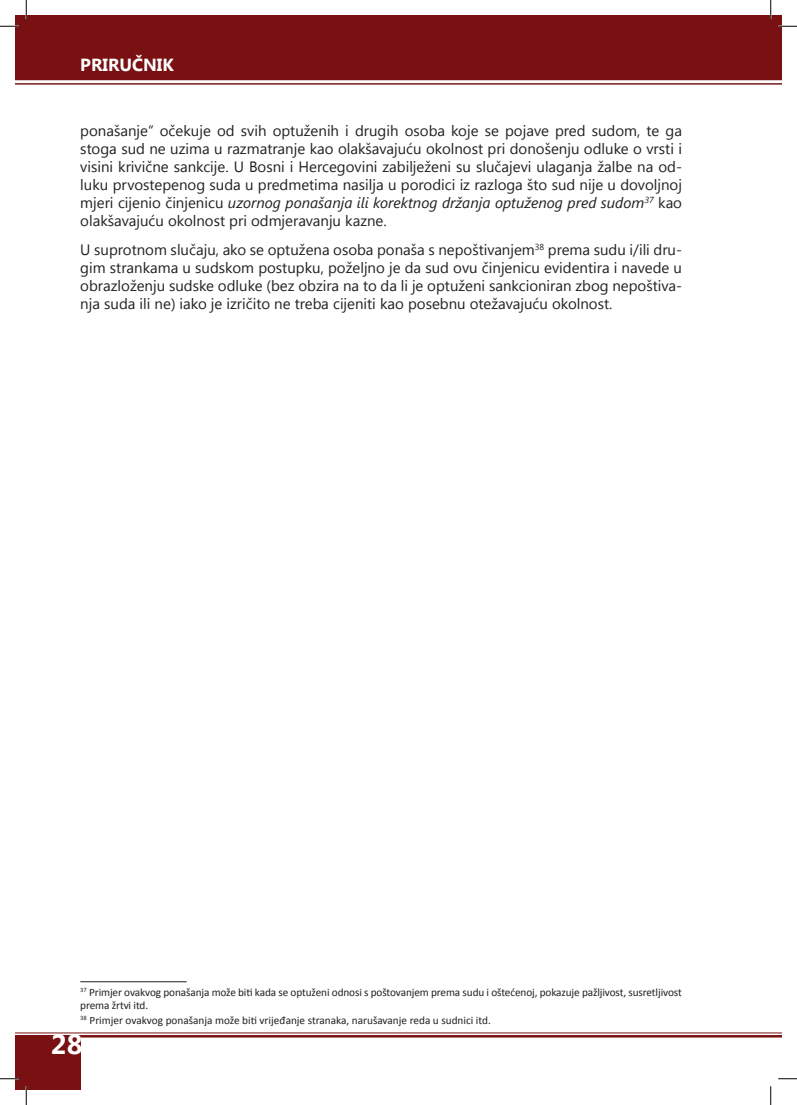
<style>
.page{position:relative;width:797px;height:1105px;background:#fff}
.page>*{position:absolute;margin:0;border:0;box-sizing:border-box;transform-origin:0 0}
.t1{font:700 27.5px "Segoe UI";color:#fff}
.t2{font:700 17.5px "Segoe UI";color:#fff}
.Body_text{font:15px/18px "Segoe UI";color:#231f20;text-align:justify}
.Footnote_text{font:11.25px/13.5px "Calibri";letter-spacing:-.01em;color:#231f20}
.s1{font-style:italic}
</style>
<div class="page">
<div style="left:16px;top:16px;width:765px;height:61px;background:#791113"></div>
<hr style="left:16px;top:76px;width:765px;height:4px;background:#791113">
<hr style="left:16px;top:83px;width:765px;height:2px;background:#791113">
<hr style="left:16px;top:1032px;width:765px;height:1px;background:#791113">
<hr style="left:16px;top:1035px;width:765px;height:2px;background:#791113">
<div style="left:16px;top:1035px;width:65px;height:54px;background:#791113"></div>
<hr style="left:80px;top:981px;width:107px;height:1px;background:#231f20">
<svg style="left:0;top:25px;width:19px;height:2px"></svg>
<svg style="left:778px;top:25px;width:19px;height:2px"></svg>
<svg style="left:0;top:1078px;width:19px;height:1px"></svg>
<svg style="left:778px;top:1078px;width:19px;height:1px"></svg>
<svg style="left:25px;top:0;width:2px;height:19px"></svg>
<svg style="left:25px;top:1086px;width:2px;height:19px"></svg>
<svg style="left:770px;top:0;width:1px;height:19px"></svg>
<svg style="left:770px;top:1086px;width:1px;height:19px"></svg>
<p class="t2" style="left:80px;top:53px;width:95px">PRIRUČNIK</p>
<p class="Body_text" style="left:80px;top:121px;width:603px">ponašanje“ očekuje od svih optuženih i drugih osoba koje se pojave pred sudom, te ga stoga sud ne uzima u razmatranje kao olakšavajuću okolnost pri donošenju odluke o vrsti i visini krivične sankcije. U Bosni i Hercegovini zabilježeni su slučajevi ulaganja žalbe na od&shy;luku prvostepenog suda u predmetima nasilja u porodici iz razloga što sud nije u dovoljnoj mjeri cijenio činjenicu <span class="s1">uzornog ponašanja ili korektnog držanja optuženog pred sudom</span><sup>37</sup> kao olakšavajuću okolnost pri odmjeravanju kazne.</p>
<p class="Body_text" style="left:80px;top:240px;width:603px">U suprotnom slučaju, ako se optužena osoba ponaša s nepoštivanjem<sup>38</sup> prema sudu i/ili dru&shy;gim strankama u sudskom postupku, poželjno je da sud ovu činjenicu evidentira i navede u obrazloženju sudske odluke (bez obzira na to da li je optuženi sankcioniran zbog nepoštiva&shy;nja suda ili ne) iako je izričito ne treba cijeniti kao posebnu otežavajuću okolnost.</p>
<p class="Footnote_text" style="left:80px;top:985px;width:603px"><sup>37</sup> Primjer ovakvog ponašanja može biti kada se optuženi odnosi s poštovanjem prema sudu i oštećenoj, pokazuje pažljivost, susretljivost prema žrtvi itd.</p>
<p class="Footnote_text" style="left:80px;top:1012px;width:412px"><sup>38</sup> Primjer ovakvog ponašanja može biti vrijeđanje stranaka, narušavanje reda u sudnici itd.</p>
<p class="t1" style="left:51px;top:1025px;width:33px">28</p>
</div>
